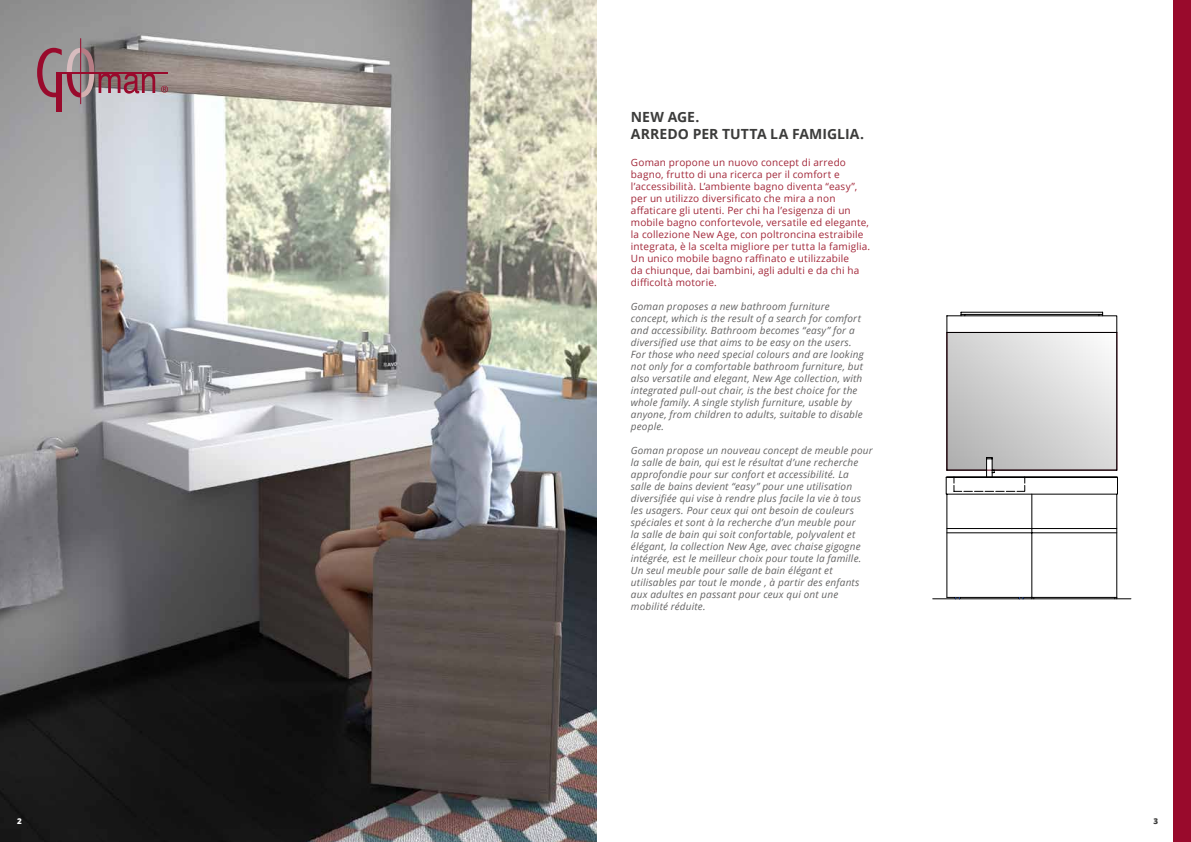
<style>
.page{position:relative;width:1191px;height:842px;background:#fff}
.page>*{position:absolute;margin:0;border:0;box-sizing:border-box;transform-origin:0 0}
.t1{font:700 14px/16.8px "Open Sans";letter-spacing:.005em;color:#3c3c3b}
.t2{font:italic 10px/12px "Open Sans";letter-spacing:.015em;color:#646363}
.t3{font:10px/12px "Open Sans";letter-spacing:.02em;color:#a22739}
.t4{font:800 8px "Open Sans";color:#3c3c3b}
.t5{font:800 8px "Open Sans";color:#fff}
</style>
<div class="page">
<div style="left:1174px;top:0;width:17px;height:842px;background:#990a2c"></div>
<hr style="left:932px;top:598px;width:199px;height:1px;background:#000">
<svg style="left:945px;top:311px;width:173px;height:288px"></svg>
<img style="left:0;top:0;width:597px;height:842px">
<svg style="left:37px;top:48px;width:118px;height:49px;background:#96767b"></svg>
<hr style="left:57px;top:72px;width:111px;height:2px;background:#990a2c">
<div style="left:57px;top:73px;width:5px;height:39px;background:#990a2c"></div>
<hr style="left:80px;top:38px;width:1px;height:66px;background:#990a2c">
<svg style="left:161px;top:86px;width:7px;height:7px"></svg>
<p class="t5" style="left:17px;top:815px;width:6px">2</p>
<h1 class="t1" style="left:631px;top:109px;width:234px">NEW AGE.<br>ARREDO PER TUTTA LA FAMIGLIA.</h1>
<p class="t3" style="left:631px;top:156px;width:241px">Goman propone un nuovo concept di arredo bagno, frutto di una ricerca per il comfort e l’accessibilità. L’ambiente bagno diventa “easy”, per un utilizzo diversificato che mira a non affaticare gli utenti. Per chi ha l’esigenza di un mobile bagno confortevole, versatile ed elegante, la collezione New Age, con poltroncina estraibile integrata, è la scelta migliore per tutta la famiglia.<br>Un unico mobile bagno raffinato e utilizzabile<br>da chiunque, dai bambini, agli adulti e da chi ha difficoltà motorie.</p>
<p class="t2" style="left:631px;top:300px;width:234px">Goman proposes a new bathroom furniture concept, which is the result of a search for comfort and accessibility. Bathroom becomes “easy” for a diversified use that aims to be easy on the users.<br>For those who need special colours and are looking not only for a comfortable bathroom furniture, but also versatile and elegant, New Age collection, with integrated pull-out chair, is the best choice for the whole family. A single stylish furniture, usable by anyone, from children to adults, suitable to disable people.</p>
<p class="t2" style="left:631px;top:444px;width:243px">Goman propose un nouveau concept de meuble pour la salle de bain, qui est le résultat d’une recherche approfondie pour sur confort et accessibilité. La<br>salle de bains devient “easy” pour une utilisation diversifiée qui vise à rendre plus facile la vie à tous les usagers. Pour ceux qui ont besoin de couleurs spéciales et sont à la recherche d’un meuble pour<br>la salle de bain qui soit confortable, polyvalent et élégant, la collection New Age, avec chaise gigogne intégrée, est le meilleur choix pour toute la famille.<br>Un seul meuble pour salle de bain élégant et utilisables par tout le monde , à partir des enfants aux adultes en passant pour ceux qui ont une mobilité réduite.</p>
<p class="t4" style="left:1153px;top:815px;width:6px">3</p>
</div>
